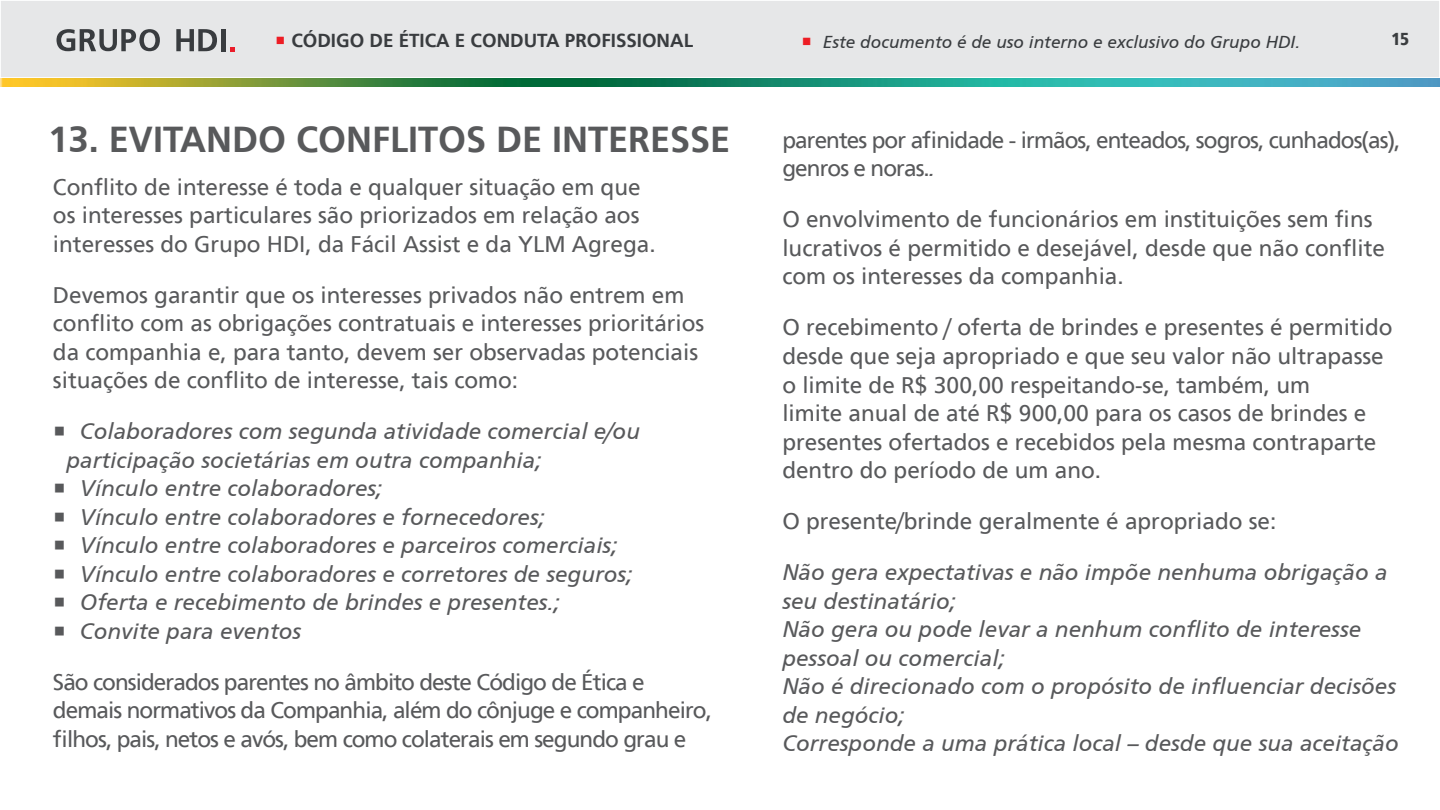
<style>
.page{position:relative;width:1440px;height:810px;background:#fff}
.page>*{position:absolute;margin:0;border:0;box-sizing:border-box;transform-origin:0 0}
.t1{font:36px "HDI Gerling Sans Bold";color:#58595b}
.t2{font:22.5px/28.5px "HDI Gerling Sans Regular";color:#58595b}
.t3{font:22.5px/28.5px "HDI Gerling Sans Italic";color:#58595b}
.t4{font:22.5px/28.5px "HDI Gerling Sans Regular";letter-spacing:-.04em;color:#58595b}
.t5{font:18.75px "HDI Gerling Sans Bold";color:#393c3f}
.t6{font:17.25px "HDI Gerling Sans Italic";color:#393c3f}
.t7{font:17.25px "HDI Gerling Sans Cond Black";color:#3a3d3f}
.s1{color:#ed1d24}
.s2{font-family:"HDI Gerling Sans Bold";font-size:18.75px;color:#ed1d24}
.s3{font-family:"HDI Gerling Sans Italic"}
</style>
<div class="page">
<div style="left:0;top:0;width:1440px;height:78px;background:#e6e7e8"></div>
<div style="left:0;top:0;width:1440px;height:78px;border:1px solid #fff"></div>
<svg style="left:57px;top:29px;width:103px;height:22px"></svg>
<svg style="left:176px;top:29px;width:41px;height:22px"></svg>
<div style="left:221px;top:29px;width:5px;height:22px;background:#393c3f"></div>
<svg style="left:230px;top:47px;width:5px;height:4px"></svg>
<img style="left:0;top:78px;width:1440px;height:9px">
<p class="t5" style="left:275px;top:30px;width:420px"><span class="s1">•</span> CÓDIGO DE ÉTICA E CONDUTA PROFISSIONAL</p>
<p class="t6" style="left:801px;top:32px;width:500px"><span class="s2">•</span> Este documento é de uso interno e exclusivo do Grupo HDI.</p>
<p class="t7" style="left:1391px;top:29px;width:20px">15</p>
<h1 class="t1" style="left:48px;top:118px;width:684px">13. EVITANDO CONFLITOS DE INTERESSE</h1>
<p class="t2" style="left:53px;top:173px;width:604px">Conflito de interesse é toda e qualquer situação em que os interesses particulares são priorizados em relação aos interesses do Grupo HDI, da Fácil Assist e da YLM Agrega.</p>
<p class="t2" style="left:53px;top:281px;width:653px">Devemos garantir que os interesses privados não entrem em conflito com as obrigações contratuais e interesses prioritários da companhia e, para tanto, devem ser observadas potenciais situações de conflito de interesse, tais como:</p>
<p class="t3" style="left:66px;top:417px;width:575px;text-indent:-14px">• Colaboradores com segunda atividade comercial e/ou participação societárias em outra companhia;</p>
<p class="t3" style="left:53px;top:474px;width:331px">• Vínculo entre colaboradores;</p>
<p class="t3" style="left:53px;top:503px;width:494px">• Vínculo entre colaboradores e fornecedores;</p>
<p class="t3" style="left:53px;top:531px;width:566px">• Vínculo entre colaboradores e parceiros comerciais;</p>
<p class="t3" style="left:53px;top:560px;width:581px">• Vínculo entre colaboradores e corretores de seguros;</p>
<p class="t3" style="left:53px;top:588px;width:509px">• Oferta e recebimento de brindes e presentes.;</p>
<p class="t3" style="left:53px;top:617px;width:250px">• Convite para eventos</p>
<p class="t4" style="left:53px;top:668px;width:661px">São considerados parentes no âmbito deste Código de Ética e demais normativos da Companhia, além do cônjuge e companheiro, filhos, pais, netos e avós, bem como colaterais em segundo grau e</p>
<p class="t4" style="left:782px;top:126px;width:620px">parentes por afinidade - irmãos, enteados, sogros, cunhados(as), genros e noras.<span class="s3">.</span></p>
<p class="t2" style="left:782px;top:206px;width:604px">O envolvimento de funcionários em instituições sem fins lucrativos é permitido e desejável, desde que não conflite com os interesses da companhia.</p>
<p class="t2" style="left:782px;top:314px;width:612px">O recebimento / oferta de brindes e presentes é permitido desde que seja apropriado e que seu valor não ultrapasse o limite de R$ 300,00 respeitando-se, também, um<br>limite anual de até R$ 900,00 para os casos de brindes e presentes ofertados e recebidos pela mesma contraparte dentro do período de um ano.</p>
<p class="t2" style="left:782px;top:507px;width:495px">O presente/brinde geralmente é apropriado se:</p>
<p class="t3" style="left:782px;top:558px;width:618px">Não gera expectativas e não impõe nenhuma obrigação a seu destinatário;<br>Não gera ou pode levar a nenhum conflito de interesse pessoal ou comercial;<br>Não é direcionado com o propósito de influenciar decisões de negócio;<br>Corresponde a uma prática local – desde que sua aceitação</p>
</div>
